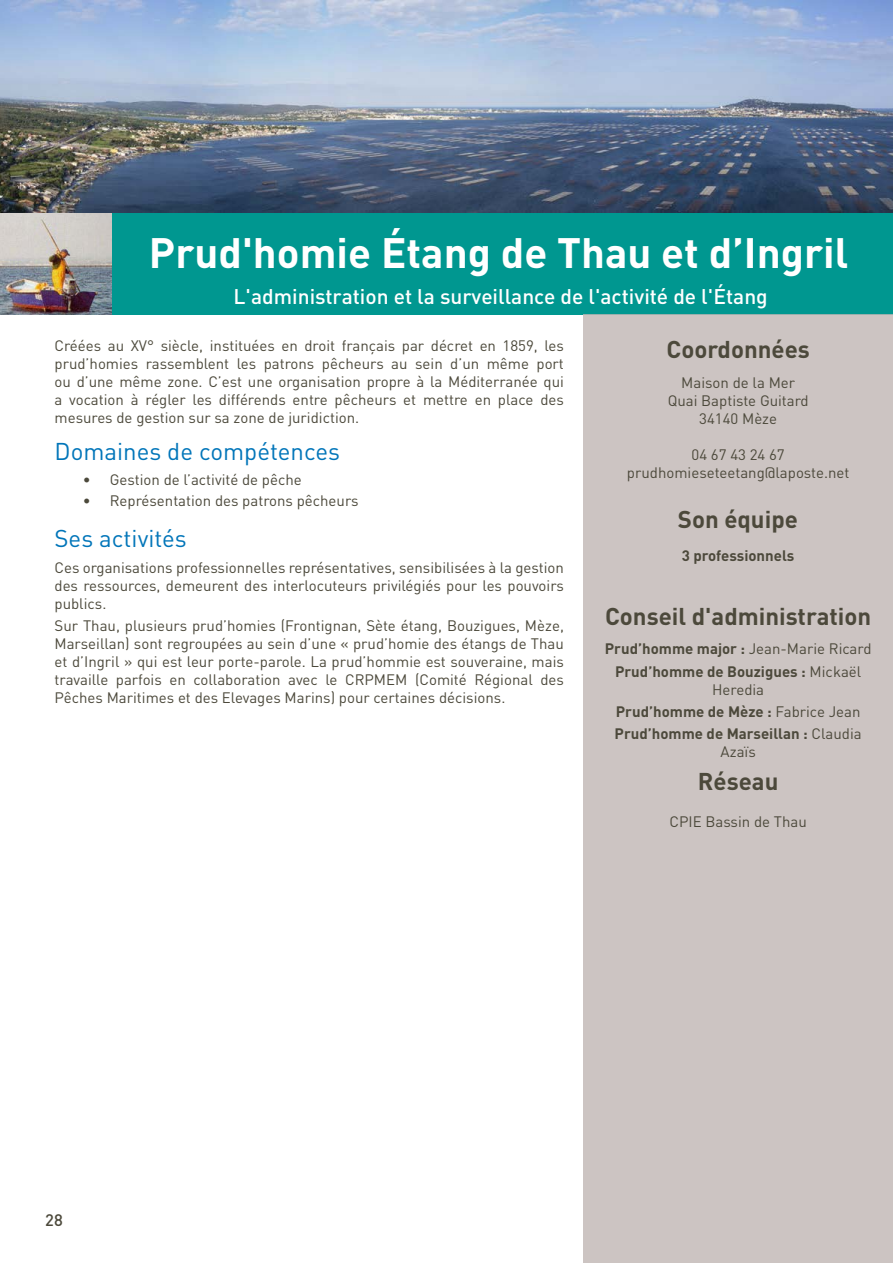
<style>
.page{position:relative;width:893px;height:1263px;background:#fff}
.page>*{position:absolute;margin:0;border:0;box-sizing:border-box;transform-origin:0 0}
.t1{font:700 42px "DINOT";color:#fff}
.t2{font:700 24px "DINOT";color:#4c493b}
.t3{font:24px "DINOT";color:#0075b9}
.t4{font:500 21px "DINOT";color:#fff}
.t5{font:500 16.5px "DINOT";color:#4c493b}
.t6{font:15px/18px "DINOT";color:#4c493b;text-align:justify}
.t7{font:700 15px/22.2px "DINOT";color:#4c493b;text-align:center}
.s1{font-weight:400}
</style>
<div class="page">
<div style="left:0;top:213px;width:893px;height:102px;background:#009790"></div>
<div style="left:583px;top:315px;width:310px;height:948px;background:#ccc4c2"></div>
<img style="left:0;top:0;width:893px;height:213px">
<img style="left:0;top:213px;width:111px;height:102px">
<h1 class="t1" style="left:149px;top:224px;width:701px">Prud'homie Étang de Thau et d’Ingril</h1>
<h3 class="t4" style="left:234px;top:282px;width:536px">L'administration et la surveillance de l'activité de l'Étang</h3>
<p class="t6" style="left:55px;top:336px;width:511px">Créées au XV° siècle, instituées en droit français par décret en 1859, les prud’homies rassemblent les patrons pêcheurs au sein d’un même port ou d’une même zone. C’est une organisation propre à la Méditerranée qui a vocation à régler les différends entre pêcheurs et mettre en place des mesures de gestion sur sa zone de juridiction.</p>
<h2 class="t3" style="left:55px;top:435px;width:287px">Domaines de compétences</h2>
<p class="t6" style="left:83px;top:470px;width:221px">• Gestion de l’activité de pêche</p>
<p class="t6" style="left:83px;top:490px;width:277px">• Représentation des patrons pêcheurs</p>
<h2 class="t3" style="left:55px;top:522px;width:134px">Ses activités</h2>
<p class="t6" style="left:55px;top:558px;width:511px">Ces organisations professionnelles représentatives, sensibilisées à la gestion des ressources, demeurent des interlocuteurs privilégiés pour les pouvoirs publics.</p>
<p class="t6" style="left:55px;top:616px;width:511px">Sur Thau, plusieurs prud’homies (Frontignan, Sète étang, Bouzigues, Mèze, Marseillan) sont regroupées au sein d’une « prud’homie des étangs de Thau et d’Ingril » qui est leur porte-parole. La prud’hommie est souveraine, mais travaille parfois en collaboration avec le CRPMEM (Comité Régional des Pêches Maritimes et des Elevages Marins) pour certaines décisions.</p>
<h2 class="t2" style="left:666px;top:333px;width:145px">Coordonnées</h2>
<p class="t6" style="left:668px;top:373px;width:142px;text-align:center">Maison de la Mer<br>Quai Baptiste Guitard<br>34140 Mèze</p>
<p class="t6" style="left:627px;top:445px;width:224px;text-align:center">04 67 43 24 67 prudhomieseteetang@laposte.net</p>
<h2 class="t2" style="left:678px;top:503px;width:122px">Son équipe</h2>
<p class="t7" style="left:682px;top:544px;width:114px">3 professionnels</p>
<h2 class="t2" style="left:605px;top:600px;width:268px">Conseil d'administration</h2>
<p class="t7" style="left:605px;top:637px;width:268px">Prud’homme major : <span class="s1">Jean-Marie Ricard<br></span>Prud’homme de Bouzigues : <span class="s1">Mickaël</span></p>
<p class="t7" style="left:615px;top:677px;width:249px"><span class="s1">Heredia<br></span>Prud’homme de Mèze : <span class="s1">Fabrice Jean<br></span>Prud’homme de Marseillan : <span class="s1">Claudia</span></p>
<p class="t6" style="left:721px;top:742px;width:37px">Azaïs</p>
<h2 class="t2" style="left:698px;top:764px;width:82px">Réseau</h2>
<p class="t6" style="left:669px;top:811px;width:139px">CPIE Bassin de Thau</p>
<p class="t5" style="left:45px;top:1208px;width:19px">28</p>
</div>
